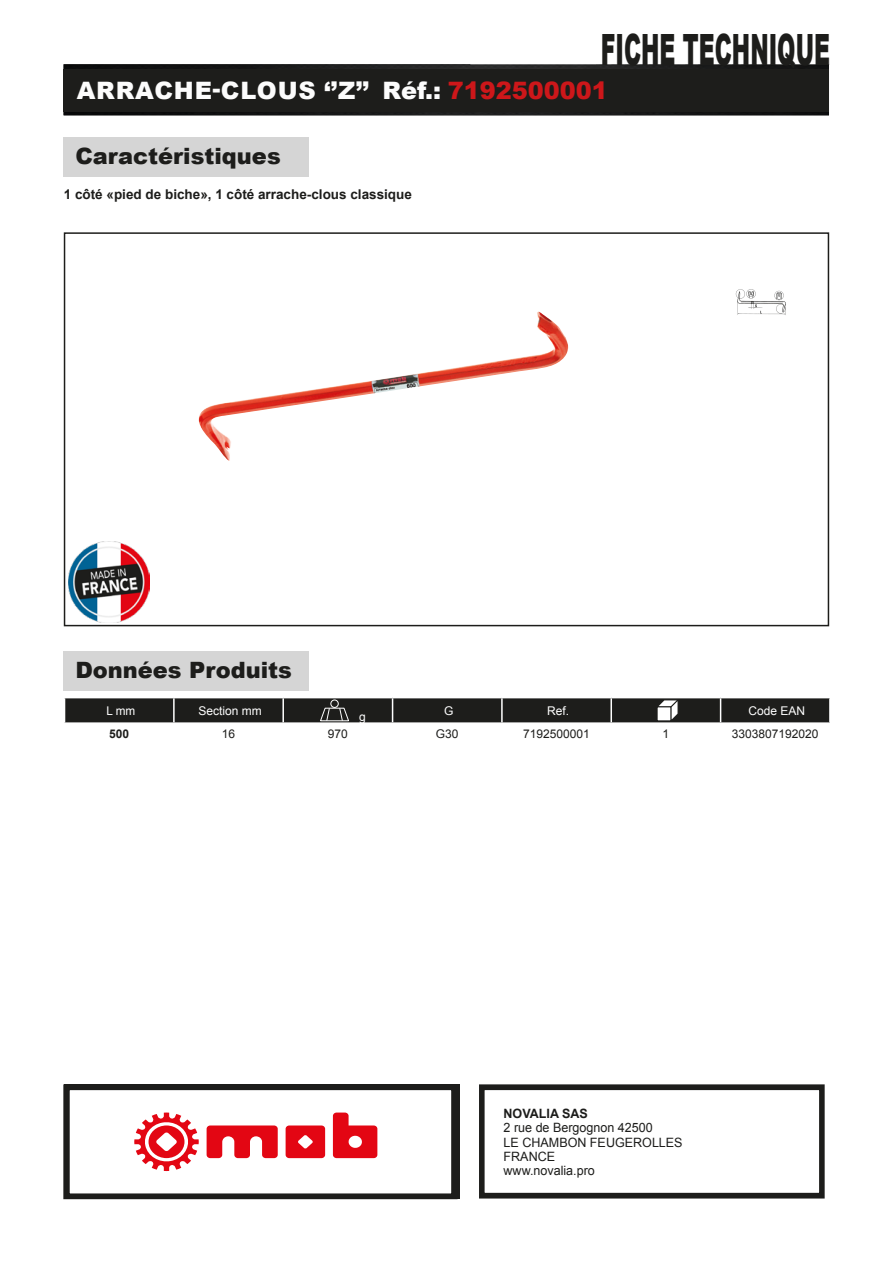
<style>
.page{position:relative;width:893px;height:1263px;background:#fff}
.page>*{position:absolute;margin:0;border:0;box-sizing:border-box;transform-origin:0 0}
.t1{font:900 43.2px "Arial";color:#1d1d1b;scale:.51 1}
.t2{font:900 24px "Arial";color:#fcfcfc}
.t3{font:900 22.5px "Arial";color:#1d1d1b}
.t4{font:700 13.5px "Arial";color:#1d1d1b}
.t5{font:12.9px/14.2px "Arial";color:#1d1d1b}
.t6{font:700 12.9px "Arial";color:#1d1d1b}
.t7{font:12px "Arial";color:#1d1d1b}
.t8{font:12px "Arial";color:#fff}
.t9{font:700 12px "Arial";color:#1d1d1b}
.s1{color:#cd171a}
</style>
<div class="page">
<img style="left:64px;top:64px;width:765px;height:51px">
<div style="left:64px;top:69px;width:765px;height:43px;background:#1d1d1b"></div>
<div style="left:479px;top:1084px;width:346px;height:114px;border:6px solid #1d1d1b"></div>
<div style="left:64px;top:137px;width:245px;height:40px;background:#d5d5d5"></div>
<div style="left:64px;top:232px;width:765px;height:394px;border:2px solid #1d1d1b"></div>
<div style="left:64px;top:651px;width:245px;height:40px;background:#d5d5d5"></div>
<svg style="left:64px;top:698px;width:766px;height:25px;background:#2e2e2c"></svg>
<img style="left:198px;top:312px;width:371px;height:149px">
<img style="left:735px;top:289px;width:51px;height:26px">
<img style="left:69px;top:541px;width:81px;height:81px">
<div style="left:64px;top:1084px;width:393px;height:115px;border:6px solid #1d1d1b"></div>
<svg style="left:207px;top:1125px;width:71px;height:33px"></svg>
<svg style="left:286px;top:1125px;width:39px;height:33px"></svg>
<svg style="left:134px;top:1112px;width:65px;height:59px"></svg>
<svg style="left:333px;top:1112px;width:44px;height:46px"></svg>
<h1 class="t1" style="left:601px;top:18px;width:451px">FICHE TECHNIQUE</h1>
<h2 class="t2" style="left:77px;top:73px;width:533px">ARRACHE-CLOUS ‘’Z’’ Réf.: <span class="s1">7192500001</span></h2>
<h3 class="t3" style="left:75px;top:140px;width:207px">Caractéristiques</h3>
<p class="t4" style="left:64px;top:184px;width:350px">1 côté «pied de biche», 1 côté arrache-clous classique</p>
<h3 class="t3" style="left:75px;top:654px;width:218px">Données Produits</h3>
<p class="t8" style="left:106px;top:702px;width:30px">L mm</p>
<p class="t8" style="left:199px;top:702px;width:65px">Section mm</p>
<p class="t8" style="left:359px;top:708px;width:8px">g</p>
<p class="t8" style="left:444px;top:702px;width:11px">G</p>
<p class="t8" style="left:547px;top:702px;width:24px">Ref.</p>
<p class="t8" style="left:749px;top:702px;width:58px">Code EAN</p>
<p class="t9" style="left:109px;top:725px;width:22px">500</p>
<p class="t7" style="left:222px;top:725px;width:15px">16</p>
<p class="t7" style="left:328px;top:725px;width:22px">970</p>
<p class="t7" style="left:436px;top:725px;width:24px">G30</p>
<p class="t7" style="left:523px;top:725px;width:68px">7192500001</p>
<p class="t7" style="left:663px;top:725px;width:8px">1</p>
<p class="t7" style="left:732px;top:725px;width:88px">3303807192020</p>
<p class="t6" style="left:504px;top:1105px;width:86px">NOVALIA SAS</p>
<p class="t5" style="left:504px;top:1121px;width:181px">2 rue de Bergognon 42500<br>LE CHAMBON FEUGEROLLES<br>FRANCE<br>www.novalia.pro</p>
</div>
